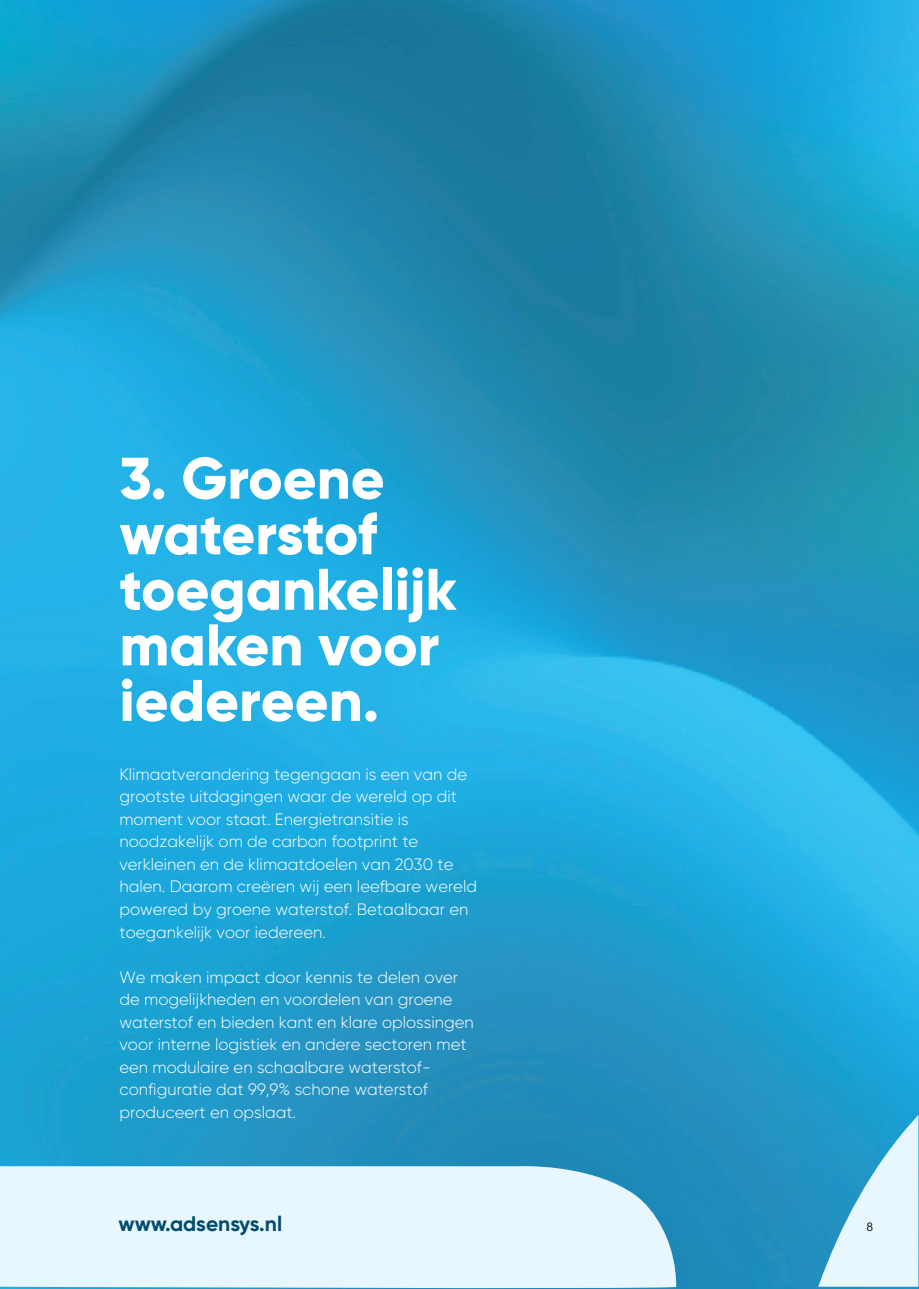
<style>
.page{position:relative;width:919px;height:1289px;background:#fff}
.page>*{position:absolute;margin:0;border:0;box-sizing:border-box;transform-origin:0 0}
.t1{font:800 58.5px/55.5px "Gilroy";color:#fff}
.t2{font:700 21px "Gilroy";color:#014b6b}
.t3{font:300 16.5px/22.5px "Gilroy";color:#fff}
.t4{font:12px "M Arial";color:#231f20}
</style>
<div class="page">
<img style="left:0;top:0;width:918px;height:1114px">
<svg style="left:0;top:1114px;width:918px;height:174px;background:#8fc8e1"></svg>
<h1 class="t1" style="left:119px;top:450px;width:339px">3. Groene waterstof toegankelijk maken voor iedereen.</h1>
<p class="t3" style="left:119px;top:762px;width:359px">Klimaatverandering tegengaan is een van de grootste uitdagingen waar de wereld op dit moment voor staat. Energietransitie is noodzakelijk om de carbon footprint te verkleinen en de klimaatdoelen van 2030 te halen. Daarom creëren wij een leefbare wereld powered by groene waterstof. Betaalbaar en toegankelijk voor iedereen.</p>
<p class="t3" style="left:119px;top:965px;width:356px">We maken impact door kennis te delen over de mogelijkheden en voordelen van groene waterstof en bieden kant en klare oplossingen voor interne logistiek en andere sectoren met een modulaire en schaalbare waterstof&shy;configuratie dat 99,9% schone waterstof produceert en opslaat.</p>
<p class="t2" style="left:119px;top:1210px;width:165px">www.adsensys.nl</p>
<p class="t4" style="left:866px;top:1220px;width:8px">8</p>
</div>
